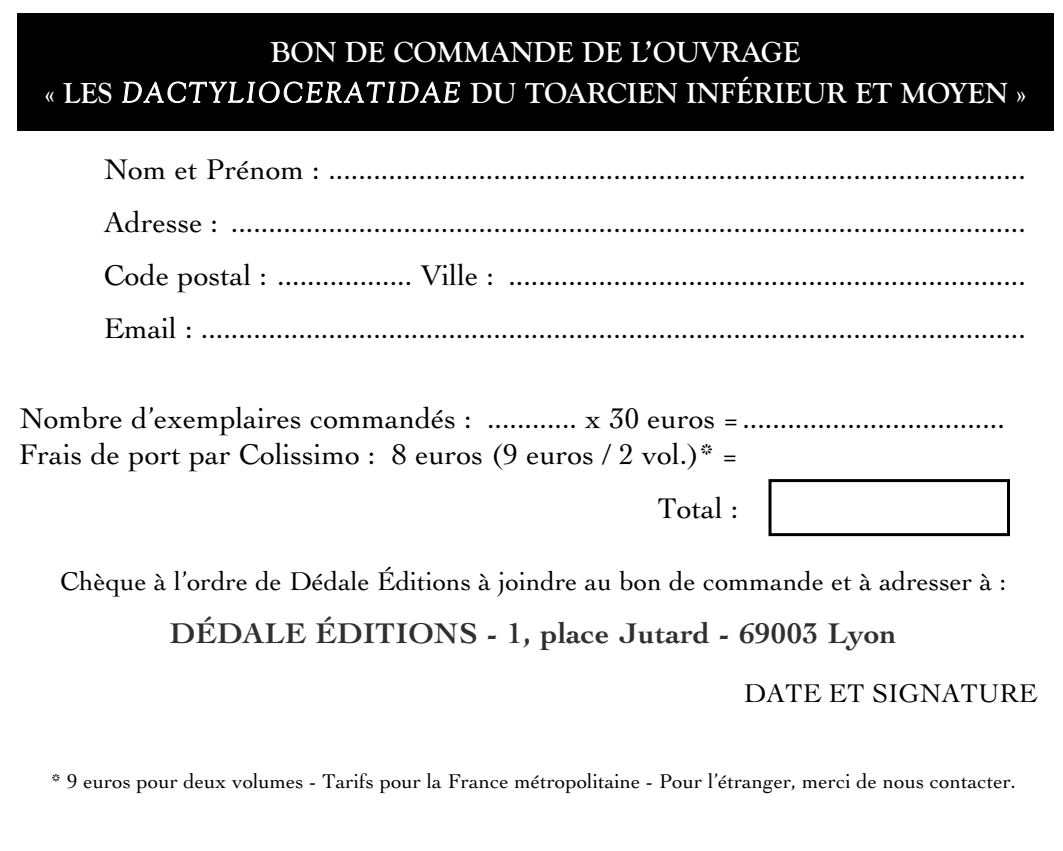
<style>
.page{position:relative;width:1063px;height:851px;background:#fff}
.page>*{position:absolute;margin:0;border:0;box-sizing:border-box;transform-origin:0 0}
.t1{font:30px/53.1px "Cochin";color:#000;text-align:justify}
.t2{font:700 30px/40.8px "Goudy Old Style T";color:#fff;text-align:center}
.t3{font:700 30px "Cochin";letter-spacing:.01em;color:#303030}
.t4{font:27px "Cochin";color:#000}
.t5{font:21px "Cochin";color:#000}
.s1{font-weight:400;font-style:italic}
</style>
<div class="page">
<div style="left:17px;top:14px;width:1037px;height:117px;background:#000"></div>
<div style="left:769px;top:479px;width:241px;height:57px;border:3px solid #000"></div>
<p class="t2" style="left:45px;top:31px;width:983px">BON DE COMMANDE DE L’OUVRAGE<br>« LES <span class="s1">DACTYLIOCERATIDAE</span> DU TOARCIEN INFÉRIEUR ET MOYEN »</p>
<p class="t1" style="left:104px;top:141px;width:924px">Nom et Prénom : .............................................................................................<br>Adresse : ..........................................................................................................<br>Code postal : .................. Ville : .....................................................................<br>Email : ..............................................................................................................</p>
<p class="t1" style="left:19px;top:398px;width:988px;line-height:36px">Nombre d’exemplaires commandés : ............ x 30 euros = ...................................<br>Frais de port par Colissimo : 8 euros (9 euros / 2 vol.)* =</p>
<p class="t4" style="left:60px;top:562px;width:948px">Chèque à l’ordre de Dédale Éditions à joindre au bon de commande et à adresser à :</p>
<p class="t3" style="left:170px;top:612px;width:728px">DÉDALE ÉDITIONS - 1, place Jutard - 69003 Lyon</p>
<p class="t4" style="left:744px;top:675px;width:295px">DATE ET SIGNATURE</p>
<p class="t5" style="left:51px;top:766px;width:967px">* 9 euros pour deux volumes - Tarifs pour la France métropolitaine - Pour l’étranger, merci de nous contacter.</p>
</div>
